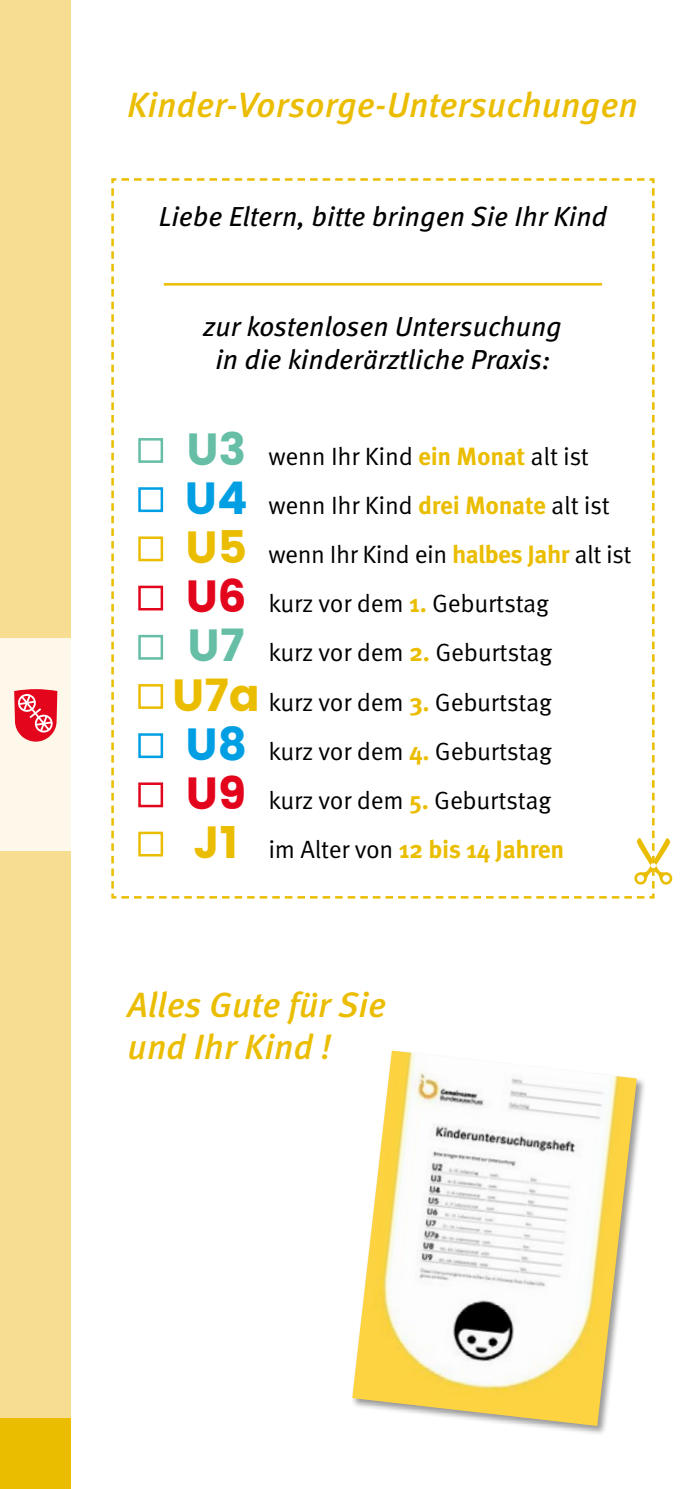
<style>
.page{position:relative;width:695px;height:1489px;background:#fff}
.page>*{position:absolute;margin:0;border:0;box-sizing:border-box;transform-origin:0 0}
.t1{font:italic 500 35px/42px "Meta Pro";color:#ebbd00}
.t2{font:italic 27.5px/33px "Meta Pro";color:#000;text-align:center}
.t3{font:25px "Meta Pro";letter-spacing:-.01em;color:#000}
.t4{font:700 25px "Meta Pro";letter-spacing:-.01em;color:#ebbd00}
.s1{font-family:"Poppins";font-size:45px;color:#65bea5}
.s2{font-weight:700;color:#ebbd00}
.s3{font-family:"Poppins";font-size:45px;color:#009fe3}
.s4{font-family:"Poppins";font-size:45px;color:#ebbd00}
.s5{font-family:"Poppins";font-size:45px;color:#e3051b}
.s6{font-family:"Poppins";font-weight:400;font-size:45px}
.s7{font-weight:400;color:#000}
</style>
<div class="page">
<div style="left:0;top:0;width:71px;height:1417px;background:#f7dd91"></div>
<div style="left:0;top:638px;width:71px;height:212px;background:#fef8eb"></div>
<svg style="left:14px;top:689px;width:43px;height:52px;background:#ea4856"></svg>
<div style="left:350px;top:1048px;width:296px;height:386px;background:#000;opacity:.4"></div>
<img style="left:352px;top:1050px;width:284px;height:375px">
<div style="left:0;top:1417px;width:71px;height:71px;background:#ebbd00"></div>
<svg style="left:111px;top:178px;width:544px;height:720px"></svg>
<h1 class="t1" style="left:127px;top:85px;width:512px">Kinder-Vorsorge-Untersuchungen</h1>
<p class="t2" style="left:159px;top:200px;width:450px">Liebe Eltern, bitte bringen Sie Ihr Kind</p>
<p class="t2" style="left:204px;top:311px;width:359px">zur kostenlosen Untersuchung in die kinderärztliche Praxis:</p>
<p class="t3" style="left:186px;top:440px;width:404px"><span class="s1">U3</span> wenn Ihr Kind <span class="s2">ein Monat</span> alt ist</p>
<p class="t3" style="left:184px;top:489px;width:426px"><span class="s3">U4</span> wenn Ihr Kind <span class="s2">drei Monate</span> alt ist</p>
<p class="t3" style="left:185px;top:538px;width:447px"><span class="s4">U5</span> wenn Ihr Kind ein <span class="s2">halbes Jahr</span> alt ist</p>
<p class="t3" style="left:185px;top:587px;width:365px"><span class="s5">U6</span> kurz vor dem <span class="s2">1.</span> Geburtstag</p>
<p class="t3" style="left:187px;top:637px;width:366px"><span class="s1">U7</span> kurz vor dem <span class="s2">2.</span> Geburtstag</p>
<p class="t3" style="left:172px;top:686px;width:381px"><span class="s4">U7a</span> kurz vor dem <span class="s2">3.</span> Geburtstag</p>
<p class="t3" style="left:185px;top:735px;width:368px"><span class="s3">U8</span> kurz vor dem <span class="s2">4.</span> Geburtstag</p>
<p class="t3" style="left:185px;top:784px;width:367px"><span class="s5">U9</span> kurz vor dem <span class="s2">5.</span> Geburtstag</p>
<p class="t4" style="left:193px;top:833px;width:372px"><span class="s6">J1</span> <span class="s7">im Alter von</span> 12 bis 14 Jahren</p>
<h1 class="t1" style="left:128px;top:984px;width:260px">Alles Gute für Sie und Ihr Kind !</h1>
</div>
